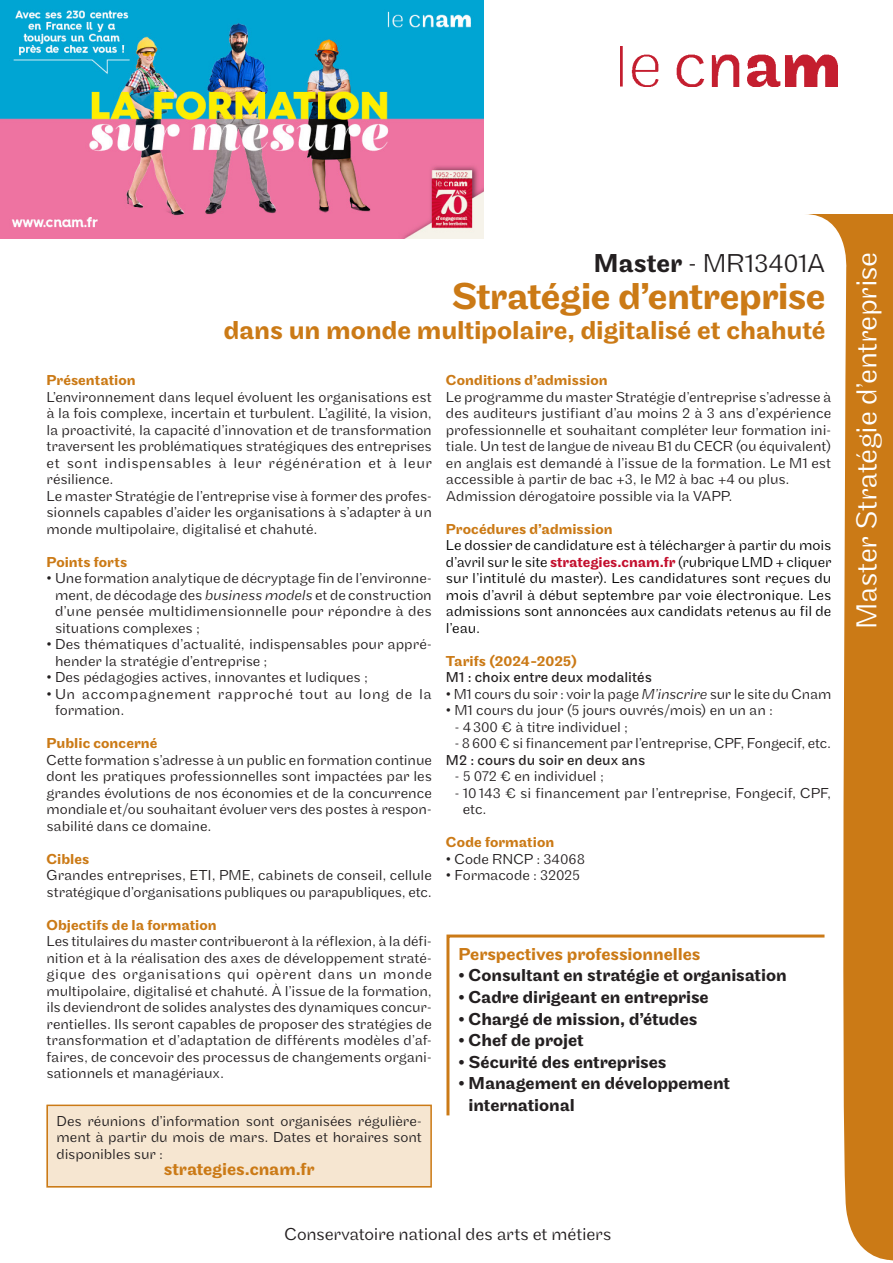
<style>
.page{position:relative;width:893px;height:1263px;background:#fff}
.page>*{position:absolute;margin:0;border:0;box-sizing:border-box;transform-origin:0 0}
.en_tete{font:500 39px "Maple";letter-spacing:-.02em;color:#cb7a16}
.t1{font:300 30px "Maple";letter-spacing:-.015em;color:#fff}
.en_tete-2{font:500 27px "Maple";letter-spacing:-.01em;color:#cb7a16}
.en_tete-3{font:300 27px "Maple";letter-spacing:-.005em;color:#231f20}
.t2{font:500 18px/21.6px "Maple";letter-spacing:-.005em;color:#231f20}
.t3{font:500 18px "Maple";letter-spacing:-.005em;color:#cb7a16}
.Texte_courant{font:300 18px "Maple";letter-spacing:-.01em;color:#231f20}
.texte{font:300 15px/16.5px "Maple";color:#231f20;text-align:justify}
.texte-2{font:300 15px/16.5px "Maple";letter-spacing:-.005em;color:#000;text-align:justify}
.texte-3{font:500 15px "Maple";letter-spacing:.005em;color:#cb7a16}
.texte-4{font:300 15px/16.5px "Maple";letter-spacing:.04em;color:#231f20}
.texte-5{font:15px "Maple";color:#231f20}
.Texte_courant-2{font:500 15px "Maple";letter-spacing:.005em;color:#cb7a16}
.s1{font-weight:500}
.s2{font-style:italic}
.s3{font-weight:500;color:#c3102e}
</style>
<div class="page">
<div style="left:47px;top:1104px;width:385px;height:83px;background:#f6e6d1"></div>
<svg style="left:446px;top:934px;width:358px;height:182px"></svg>
<svg style="left:804px;top:214px;width:89px;height:1047px;fill:#cb7a16"></svg>
<img style="left:621px;top:47px;width:217px;height:40px">
<div style="left:47px;top:1104px;width:385px;height:83px;border:2px solid #cb7a16"></div>
<img style="left:0;top:0;width:484px;height:239px">
<p class="en_tete-3" style="left:594px;top:248px;width:233px"><span class="s1">Master</span> - MR13401A</p>
<p class="en_tete" style="left:452px;top:274px;width:376px">Stratégie d’entreprise</p>
<p class="en_tete-2" style="left:224px;top:315px;width:603px">dans un monde multipolaire, digitalisé et chahuté</p>
<p class="Texte_courant-2" style="left:47px;top:372px;width:91px">Présentation</p>
<p class="texte" style="left:47px;top:389px;width:387px">L’environnement dans lequel évoluent les organisations est à la fois complexe, incertain et turbulent. L’agilité, la vision, la proactivité, la capacité d’innovation et de transformation traversent les problématiques stratégiques des entreprises et sont indispensables à leur régénération et à leur résilience.</p>
<p class="texte" style="left:47px;top:488px;width:387px">Le master Stratégie de l’entreprise vise à former des profes&shy;sionnels capables d’aider les organisations à s’adapter à un monde multipolaire, digitalisé et chahuté.</p>
<p class="Texte_courant-2" style="left:47px;top:553px;width:82px">Points forts</p>
<p class="texte" style="left:55px;top:570px;width:378px;text-indent:-9px">• Une formation analytique de décryptage fin de l’environne&shy;ment, de décodage des <span class="s2">business models</span> et de construction d’une pensée multidimensionnelle pour répondre à des situations complexes ;</p>
<p class="texte" style="left:55px;top:636px;width:378px;text-indent:-9px">• Des thématiques d’actualité, indispensables pour appré&shy;hender la stratégie d’entreprise ;</p>
<p class="texte" style="left:47px;top:669px;width:323px">• Des pédagogies actives, innovantes et ludiques ;</p>
<p class="texte-4" style="left:55px;top:686px;width:378px;text-indent:-9px">• Un accompagnement rapproché tout au long de la formation.</p>
<p class="texte-3" style="left:47px;top:735px;width:112px">Public concerné</p>
<p class="texte" style="left:47px;top:752px;width:387px">Cette formation s’adresse à un public en formation continue dont les pratiques professionnelles sont impactées par les grandes évolutions de nos économies et de la concurrence mondiale et/ou souhaitant évoluer vers des postes à respon&shy;sabilité dans ce domaine.</p>
<p class="texte-3" style="left:47px;top:850px;width:44px">Cibles</p>
<p class="texte" style="left:47px;top:867px;width:387px">Grandes entreprises, ETI, PME, cabinets de conseil, cellule stratégique d’organisations publiques ou parapubliques, etc.</p>
<p class="texte-3" style="left:47px;top:916px;width:172px">Objectifs de la formation</p>
<p class="texte" style="left:47px;top:933px;width:387px">Les titulaires du master contribueront à la réflexion, à la défi&shy;nition et à la réalisation des axes de développement straté&shy;gique des organisations qui opèrent dans un monde multipolaire, digitalisé et chahuté. À l’issue de la formation, ils deviendront de solides analystes des dynamiques concur&shy;rentielles. Ils seront capables de proposer des stratégies de transformation et d’adaptation de différents modèles d’af&shy;faires, de concevoir des processus de changements organi&shy;sationnels et managériaux.</p>
<p class="texte" style="left:57px;top:1113px;width:367px">Des réunions d’information sont organisées régulière&shy;ment à partir du mois de mars. Dates et horaires sont disponibles sur :</p>
<p class="t3" style="left:164px;top:1159px;width:152px">strategies.cnam.fr</p>
<p class="Texte_courant-2" style="left:446px;top:372px;width:163px">Conditions d’admission</p>
<p class="texte" style="left:446px;top:389px;width:387px">Le programme du master Stratégie d’entreprise s’adresse à des auditeurs justifiant d’au moins 2 à 3 ans d’expérience professionnelle et souhaitant compléter leur formation ini&shy;tiale. Un test de langue de niveau B1 du CECR (ou équivalent) en anglais est demandé à l’issue de la formation. Le M1 est accessible à partir de bac +3, le M2 à bac +4 ou plus.</p>
<p class="texte" style="left:446px;top:488px;width:288px">Admission dérogatoire possible via la VAPP.</p>
<p class="texte-3" style="left:446px;top:520px;width:168px">Procédures d’admission</p>
<p class="texte-2" style="left:446px;top:537px;width:387px">Le dossier de candidature est à télécharger à partir du mois d’avril sur le site <span class="s3">strategies.cnam.fr</span> (rubrique LMD + cliquer sur l’intitulé du master). Les candidatures sont reçues du mois d’avril à début septembre par voie électronique. Les admissions sont annoncées aux candidats retenus au fil de l’eau.</p>
<p class="texte-3" style="left:446px;top:652px;width:133px">Tarifs (2024-2025)</p>
<p class="texte-5" style="left:446px;top:669px;width:207px">M1 : choix entre deux modalités</p>
<p class="texte" style="left:446px;top:686px;width:387px">• M1 cours du soir : voir la page <span class="s2">M’inscrire</span> sur le site du Cnam</p>
<p class="texte" style="left:446px;top:702px;width:329px">• M1 cours du jour (5 jours ouvrés/mois) en un an :</p>
<p class="texte" style="left:454px;top:719px;width:175px">- 4300 € à titre individuel ;</p>
<p class="texte" style="left:454px;top:735px;width:378px">- 8600 € si financement par l’entreprise, CPF, Fongecif, etc.</p>
<p class="texte-5" style="left:446px;top:751px;width:201px">M2 : cours du soir en deux ans</p>
<p class="texte" style="left:454px;top:768px;width:151px">- 5 072 € en individuel ;</p>
<p class="texte" style="left:463px;top:785px;width:370px;text-indent:-8px">- 10143 € si financement par l’entreprise, Fongecif, CPF, etc.</p>
<p class="texte-3" style="left:446px;top:834px;width:110px">Code formation</p>
<p class="texte" style="left:446px;top:851px;width:141px">• Code RNCP : 34068</p>
<p class="texte" style="left:446px;top:867px;width:135px">• Formacode : 32025</p>
<p class="t3" style="left:458px;top:943px;width:243px">Perspectives professionnelles</p>
<p class="t2" style="left:458px;top:965px;width:330px">• Consultant en stratégie et organisation</p>
<p class="t2" style="left:458px;top:987px;width:252px">• Cadre dirigeant en entreprise</p>
<p class="t2" style="left:458px;top:1008px;width:240px">• Chargé de mission, d’études</p>
<p class="t2" style="left:458px;top:1030px;width:127px">• Chef de projet</p>
<p class="t2" style="left:458px;top:1051px;width:209px">• Sécurité des entreprises</p>
<p class="t2" style="left:469px;top:1073px;width:263px;text-indent:-10px">• Management en développement international</p>
<p class="Texte_courant" style="left:284px;top:1224px;width:329px">Conservatoire national des arts et métiers</p>
<p class="t1" style="left:849px;top:629px;width:379px;rotate:-90deg">Master Stratégie d’entreprise</p>
</div>
